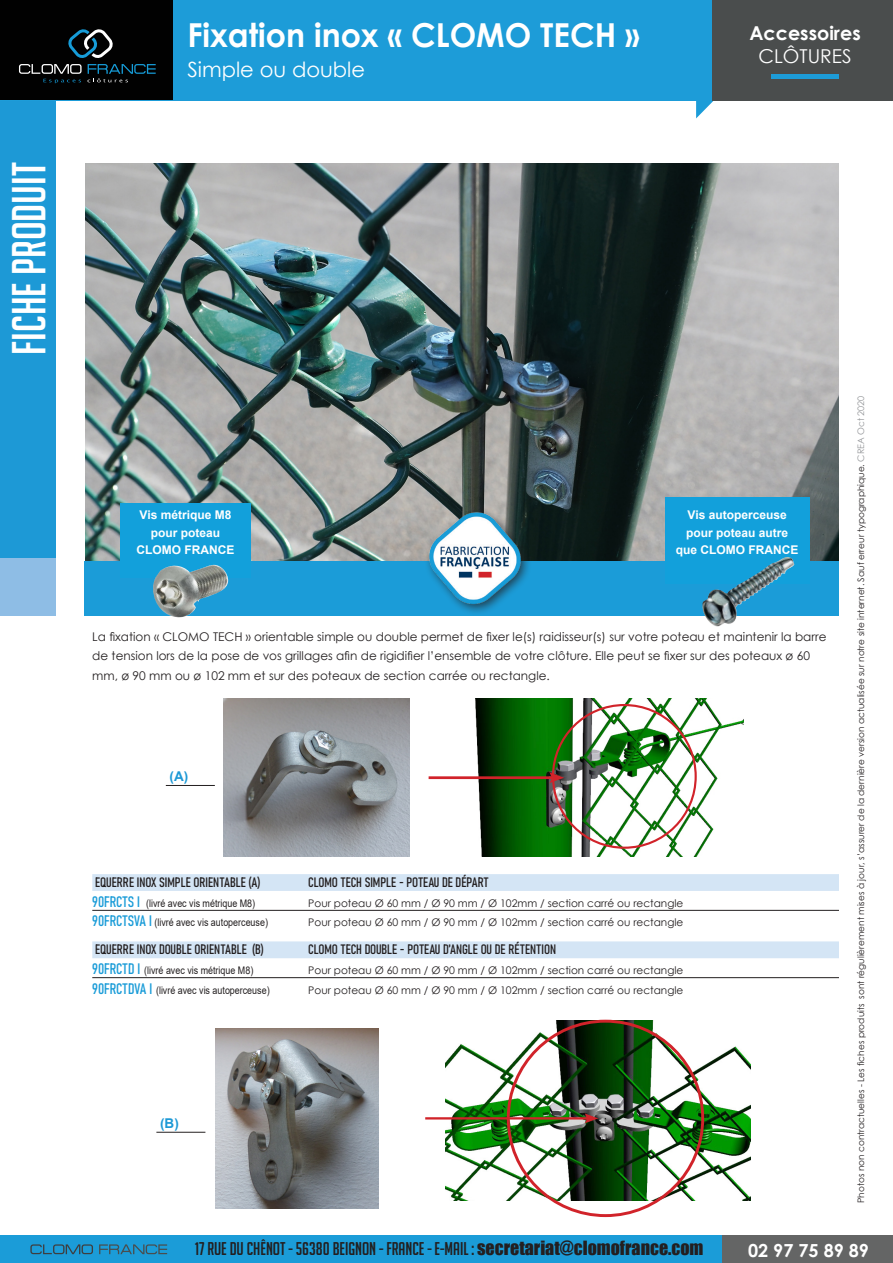
<style>
.page{position:relative;width:893px;height:1263px;background:#fff}
.page>*{position:absolute;margin:0;border:0;box-sizing:border-box;transform-origin:0 0}
.t1{font:46.5px "Big Noodle Titling";color:#fff}
.t2{font:700 33px "Century Gothic";color:#fff;scale:.96 1}
.t3{font:21px "Century Gothic";color:#fff}
.t4{font:700 19.2px/23px "Century Gothic";color:#fff;text-align:center}
.t5{font:18px "Big Noodle Titling";color:#231f20}
.t6{font:700 18px "Century Gothic";color:#fff}
.t7{font:13.5px "Bahnschrift";color:#231f20}
.t8{font:700 13.5px "Arial";color:#1d99d6}
.t9{font:12px/19.6px "Century Gothic";color:#231f20}
.t10{font:700 12px/17.2px "Arial";color:#fff;text-align:center}
.t11{font:10.5px "Century Gothic";color:#231f20}
.t12{font:10.5px "Arial";color:#231f20;scale:.85 1}
.t13{font:9px "Century Gothic";color:#231f20}
.s1{font-weight:400}
.s2{font-family:"Bahnschrift";font-size:15px;color:#1b9cd8}
.s3{color:#939598}
.s4{font-family:"Impact"}
</style>
<div class="page">
<img style="left:466px;top:699px;width:277px;height:158px">
<div style="left:92px;top:874px;width:747px;height:17px;background:#d4e5f5"></div>
<hr style="left:92px;top:910px;width:747px;height:1px;background:#231f20">
<div style="left:92px;top:941px;width:747px;height:17px;background:#d4e5f5"></div>
<hr style="left:92px;top:977px;width:747px;height:1px;background:#231f20">
<img style="left:224px;top:699px;width:185px;height:158px">
<hr style="left:166px;top:785px;width:49px;height:1px;background:#231f20">
<img style="left:446px;top:1021px;width:305px;height:180px">
<img style="left:216px;top:1029px;width:162px;height:179px">
<hr style="left:425px;top:1117px;width:164px;height:2px;background:#d1232a">
<svg style="left:585px;top:1113px;width:13px;height:10px"></svg>
<hr style="left:156px;top:1132px;width:49px;height:1px;background:#231f20">
<hr style="left:429px;top:776px;width:125px;height:3px;background:#d1232a">
<svg style="left:549px;top:772px;width:15px;height:11px"></svg>
<div style="left:0;top:0;width:893px;height:101px;background:#1d9cd8"></div>
<div style="left:712px;top:0;width:181px;height:101px;background:#4a4d4d"></div>
<div style="left:0;top:0;width:172px;height:100px;background:#010101"></div>
<svg style="left:19px;top:29px;width:137px;height:54px"></svg>
<svg style="left:696px;top:101px;width:17px;height:17px"></svg>
<div style="left:0;top:101px;width:55px;height:514px;background:#1d99d6"></div>
<div style="left:0;top:558px;width:55px;height:57px;background:#8ebde5"></div>
<div style="left:0;top:1235px;width:893px;height:28px;background:#1b9cd8"></div>
<svg style="left:30px;top:1244px;width:137px;height:10px"></svg>
<div style="left:723px;top:1235px;width:170px;height:28px;background:#646565"></div>
<img style="left:85px;top:163px;width:754px;height:398px">
<div style="left:85px;top:561px;width:754px;height:54px;background:#1b9cd8"></div>
<hr style="left:771px;top:74px;width:68px;height:4px;background:#1d9cd8">
<div style="left:120px;top:504px;width:131px;height:74px;background:#12a0db"></div>
<div style="left:665px;top:498px;width:144px;height:86px;background:#12a0db"></div>
<img style="left:152px;top:564px;width:76px;height:54px">
<img style="left:700px;top:557px;width:94px;height:70px">
<div style="left:424px;top:507px;width:108px;height:108px;background:#231f20;opacity:.75"></div>
<img style="left:418px;top:510px;width:105px;height:96px">
<p class="t1" style="left:4px;top:355px;width:194px;rotate:-90deg">FICHE PRODUIT</p>
<p class="t2" style="left:187px;top:10px;width:473px">Fixation inox « CLOMO TECH »</p>
<p class="t3" style="left:187px;top:55px;width:179px">Simple ou double</p>
<p class="t4" style="left:749px;top:20px;width:113px">Accessoires<br><span class="s1">CLÔTURES</span></p>
<p class="t10" style="left:140px;top:507px;width:93px">Vis métrique M8</p>
<p class="t10" style="left:151px;top:524px;width:71px">pour poteau</p>
<p class="t10" style="left:137px;top:541px;width:99px">CLOMO FRANCE</p>
<p class="t10" style="left:687px;top:507px;width:101px">Vis autoperceuse</p>
<p class="t10" style="left:676px;top:524px;width:124px">pour poteau autre que CLOMO FRANCE</p>
<p class="t9" style="left:92px;top:626px;width:736px">La fixation « CLOMO TECH » orientable simple ou double permet de fixer le(s) raidisseur(s) sur votre poteau et maintenir la barre de tension lors de la pose de vos grillages afin de rigidifier l’ensemble de votre clôture. Elle peut se fixer sur des poteaux ø 60 mm, ø 90 mm ou ø 102 mm et sur des poteaux de section carrée ou rectangle.</p>
<p class="t8" style="left:170px;top:767px;width:20px">(A)</p>
<p class="t7" style="left:95px;top:872px;width:167px">EQUERRE INOX SIMPLE ORIENTABLE (A)</p>
<p class="t7" style="left:308px;top:872px;width:182px">CLOMO TECH SIMPLE - POTEAU DE DÉPART</p>
<p class="t12" style="left:92px;top:896px;width:193px"><span class="s2">90FRCTS I</span> (livré avec vis métrique M8)</p>
<p class="t11" style="left:308px;top:895px;width:376px">Pour poteau Ø 60 mm / Ø 90 mm / Ø 102mm / section carré ou rectangle</p>
<p class="t12" style="left:92px;top:915px;width:208px"><span class="s2">90FRCTSVA I</span> (livré avec vis autoperceuse)</p>
<p class="t11" style="left:308px;top:915px;width:376px">Pour poteau Ø 60 mm / Ø 90 mm / Ø 102mm / section carré ou rectangle</p>
<p class="t7" style="left:95px;top:939px;width:170px">EQUERRE INOX DOUBLE ORIENTABLE (B)</p>
<p class="t7" style="left:308px;top:939px;width:249px">CLOMO TECH DOUBLE - POTEAU D’ANGLE OU DE RÉTENTION</p>
<p class="t12" style="left:92px;top:963px;width:191px"><span class="s2">90FRCTD I</span> (livré avec vis métrique M8)</p>
<p class="t11" style="left:308px;top:963px;width:376px">Pour poteau Ø 60 mm / Ø 90 mm / Ø 102mm / section carré ou rectangle</p>
<p class="t12" style="left:92px;top:983px;width:210px"><span class="s2">90FRCTDVA I</span> (livré avec vis autoperceuse)</p>
<p class="t11" style="left:308px;top:982px;width:376px">Pour poteau Ø 60 mm / Ø 90 mm / Ø 102mm / section carré ou rectangle</p>
<p class="t8" style="left:160px;top:1114px;width:20px">(B)</p>
<p class="t13" style="left:854px;top:1203px;width:809px;rotate:-90deg">Photos non contractuelles - Les fiches produits sont régulièrement mises à jour, s’assurer de la dernière version actualisée sur notre site internet. Sauf erreur typographique. <span class="s3">CREA Oct 2020</span></p>
<p class="t5" style="left:195px;top:1239px;width:510px">17 RUE DU CHÊNOT - 56380 BEIGNON - FRANCE - E-MAIL : <span class="s4">secretariat@clomofrance.com</span></p>
<p class="t6" style="left:748px;top:1237px;width:122px">02 97 75 89 89</p>
</div>
